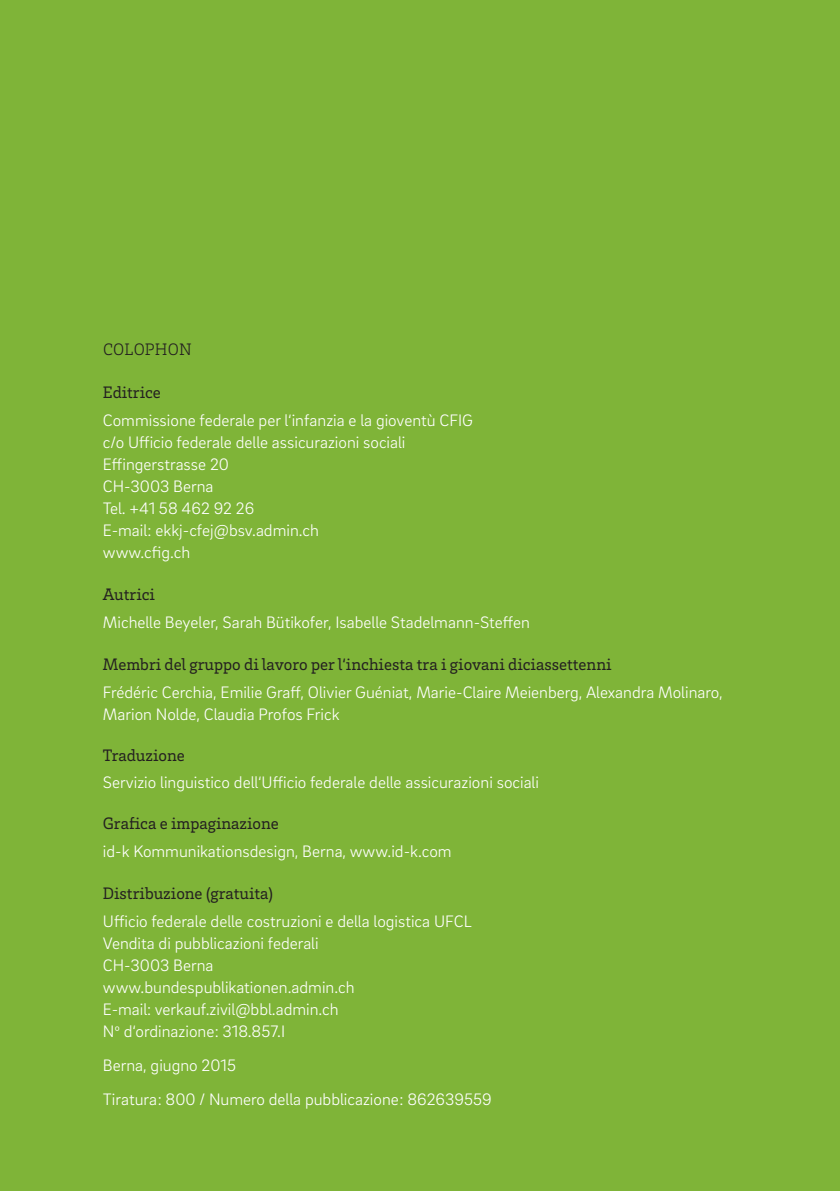
<style>
.page{position:relative;width:840px;height:1191px;background:#fff}
.page>*{position:absolute;margin:0;border:0;box-sizing:border-box;transform-origin:0 0}
.Impressum_Lauftext_w{font:300 17px/22px "Brix Sans";color:#fff}
.Impressum_Titel_Schw{font:17px "Brix Slab";color:#231f20}
.Titel_Schwarz{font:300 17px "Brix Slab";letter-spacing:.01em;color:#231f20}
.s1{font-size:15px}
</style>
<div class="page">
<div style="left:0;top:0;width:839px;height:1191px;background:#7fb438"></div>
<p class="Titel_Schwarz" style="left:103px;top:338px;width:90px">COLOPHON</p>
<p class="Impressum_Titel_Schw" style="left:103px;top:381px;width:60px">Editrice</p>
<p class="Impressum_Lauftext_w" style="left:103px;top:408px;width:371px">Commissione federale per l‘infanzia e la gioventù CFIG</p>
<p class="Impressum_Lauftext_w" style="left:103px;top:430px;width:304px">c/o Ufficio federale delle assicurazioni sociali</p>
<p class="Impressum_Lauftext_w" style="left:103px;top:452px;width:127px">Effingerstrasse 20</p>
<p class="Impressum_Lauftext_w" style="left:103px;top:474px;width:112px">CH-3003 Berna</p>
<p class="Impressum_Lauftext_w" style="left:103px;top:496px;width:153px">Tel. +41 58 462 92 26</p>
<p class="Impressum_Lauftext_w" style="left:103px;top:518px;width:217px">E-mail: ekkj-cfej@bsv.admin.ch</p>
<p class="Impressum_Lauftext_w" style="left:103px;top:540px;width:89px">www.cfig.ch</p>
<p class="Impressum_Titel_Schw" style="left:103px;top:583px;width:54px">Autrici</p>
<p class="Impressum_Lauftext_w" style="left:103px;top:610px;width:428px">Michelle Beyeler, Sarah Bütikofer, Isabelle Stadelmann-Steffen</p>
<p class="Impressum_Titel_Schw" style="left:103px;top:653px;width:510px">Membri del gruppo di lavoro per l‘inchiesta tra i giovani diciassettenni</p>
<p class="Impressum_Lauftext_w" style="left:103px;top:680px;width:621px">Frédéric Cerchia, Emilie Graff, Olivier Guéniat, Marie-Claire Meienberg, Alexandra Molinaro,<br>Marion Nolde, Claudia Profos Frick</p>
<p class="Impressum_Titel_Schw" style="left:103px;top:744px;width:83px">Traduzione</p>
<p class="Impressum_Lauftext_w" style="left:103px;top:771px;width:437px">Servizio linguistico dell‘Ufficio federale delle assicurazioni sociali</p>
<p class="Impressum_Titel_Schw" style="left:103px;top:812px;width:177px">Grafica e impaginazione</p>
<p class="Impressum_Lauftext_w" style="left:103px;top:839px;width:350px">id-k Kommunikationsdesign, Berna, www.id-k.com</p>
<p class="Impressum_Titel_Schw" style="left:103px;top:882px;width:171px">Distribuzione (gratuita)</p>
<p class="Impressum_Lauftext_w" style="left:103px;top:909px;width:370px">Ufficio federale delle costruzioni e della logistica UFCL</p>
<p class="Impressum_Lauftext_w" style="left:103px;top:931px;width:217px">Vendita di pubblicazioni federali</p>
<p class="Impressum_Lauftext_w" style="left:103px;top:953px;width:112px">CH-3003 Berna</p>
<p class="Impressum_Lauftext_w" style="left:103px;top:975px;width:253px">www.bundespublikationen.admin.ch</p>
<p class="Impressum_Lauftext_w" style="left:103px;top:997px;width:237px">E-mail: verkauf.zivil@bbl.admin.ch</p>
<p class="Impressum_Lauftext_w" style="left:103px;top:1019px;width:184px">N<span class="s1">º</span> d‘ordinazione: 318.857.I</p>
<p class="Impressum_Lauftext_w" style="left:103px;top:1053px;width:134px">Berna, giugno 2015</p>
<p class="Impressum_Lauftext_w" style="left:103px;top:1087px;width:390px">Tiratura: 800 / Numero della pubblicazione: 862639559</p>
</div>
